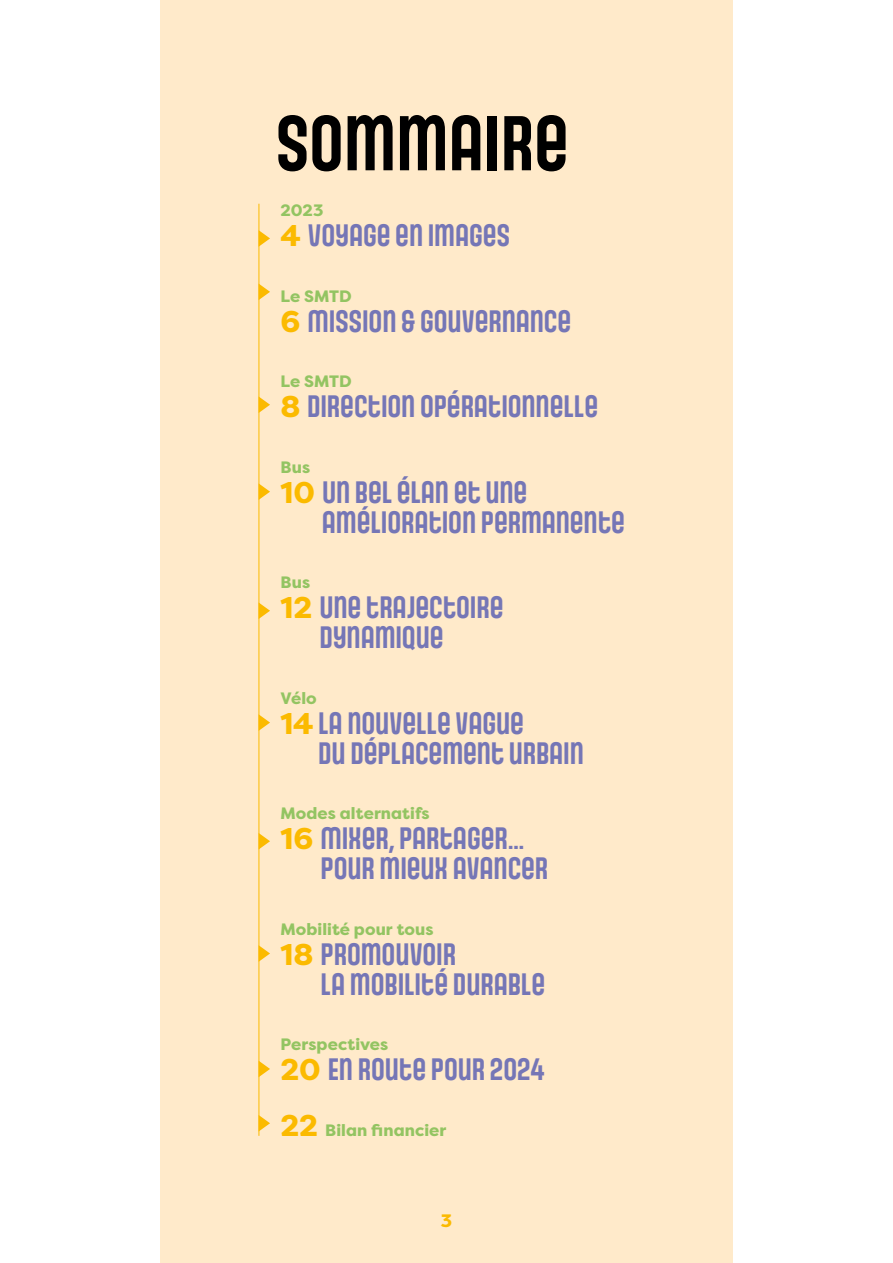
<style>
.page{position:relative;width:893px;height:1263px;background:#fff}
.page>*{position:absolute;margin:0;border:0;box-sizing:border-box;transform-origin:0 0}
.t1{font:700 75px "Gala";color:#000}
.t2{font:700 30px/30px "Gala";letter-spacing:-.005em;color:#7576b6}
.t3{font:800 18px "Filson Pro";color:#fbba00}
.t4{font:800 16.5px "Filson Pro";letter-spacing:.005em;color:#93c462}
.s1{font-family:"Filson Pro";font-weight:800;color:#fbba00}
.s2{font-size:30px;color:#fbba00}
</style>
<div class="page">
<div style="left:160px;top:0;width:573px;height:1263px;background:#ffeaca"></div>
<svg style="left:260px;top:231px;width:10px;height:15px"></svg>
<svg style="left:260px;top:284px;width:10px;height:15px"></svg>
<svg style="left:260px;top:397px;width:10px;height:15px"></svg>
<svg style="left:260px;top:484px;width:10px;height:15px"></svg>
<svg style="left:260px;top:603px;width:10px;height:15px"></svg>
<svg style="left:260px;top:715px;width:10px;height:15px"></svg>
<svg style="left:260px;top:834px;width:10px;height:15px"></svg>
<svg style="left:260px;top:946px;width:10px;height:15px"></svg>
<svg style="left:260px;top:1061px;width:10px;height:15px"></svg>
<svg style="left:260px;top:1116px;width:10px;height:15px"></svg>
<hr style="left:259px;top:204px;width:1px;height:932px;background:#fbba00">
<h1 class="t1" style="left:276px;top:94px;width:294px">SOMMAIRE</h1>
<p class="t4" style="left:280px;top:200px;width:44px">2023</p>
<p class="t2" style="left:280px;top:220px;width:231px"><span class="s1">4</span> VOYAGE EN IMAGES</p>
<p class="t4" style="left:280px;top:285px;width:73px">Le SMTD</p>
<p class="t2" style="left:280px;top:305px;width:292px"><span class="s1">6</span> MISSION &amp; GOUVERNANCE</p>
<p class="t4" style="left:280px;top:371px;width:73px">Le SMTD</p>
<p class="t2" style="left:280px;top:391px;width:319px"><span class="s1">8</span> DIRECTION OPÉRATIONNELLE</p>
<p class="t4" style="left:280px;top:457px;width:31px">Bus</p>
<p class="t2" style="left:322px;top:476px;width:305px;text-indent:-41px"><span class="s1">10</span> UN BEL ÉLAN ET UNE<br>AMÉLIORATION PERMANENTE</p>
<p class="t4" style="left:280px;top:572px;width:31px">Bus</p>
<p class="t2" style="left:319px;top:592px;width:186px;text-indent:-39px"><span class="s1">12</span> UNE TRAJECTOIRE<br>DYNAMIQUE</p>
<p class="t4" style="left:280px;top:688px;width:38px">Vélo</p>
<p class="t2" style="left:318px;top:707px;width:267px;text-indent:-38px"><span class="s1">14</span> LA NOUVELLE VAGUE<br>DU DÉPLACEMENT URBAIN</p>
<p class="t4" style="left:280px;top:803px;width:151px">Modes alternatifs</p>
<p class="t2" style="left:321px;top:823px;width:229px;text-indent:-40px"><span class="s1">16</span> MIXER, PARTAGER…<br>POUR MIEUX AVANCER</p>
<p class="t4" style="left:280px;top:919px;width:155px">Mobilité pour tous</p>
<p class="t2" style="left:321px;top:938px;width:226px;text-indent:-40px"><span class="s1">18</span> PROMOUVOIR<br>LA MOBILITÉ DURABLE</p>
<p class="t4" style="left:280px;top:1034px;width:109px">Perspectives</p>
<p class="t2" style="left:280px;top:1054px;width:266px"><span class="s1">20</span> EN ROUTE POUR 2024</p>
<p class="t4" style="left:280px;top:1120px;width:167px"><span class="s2">22</span> Bilan financier</p>
<p class="t3" style="left:441px;top:1210px;width:13px">3</p>
</div>
